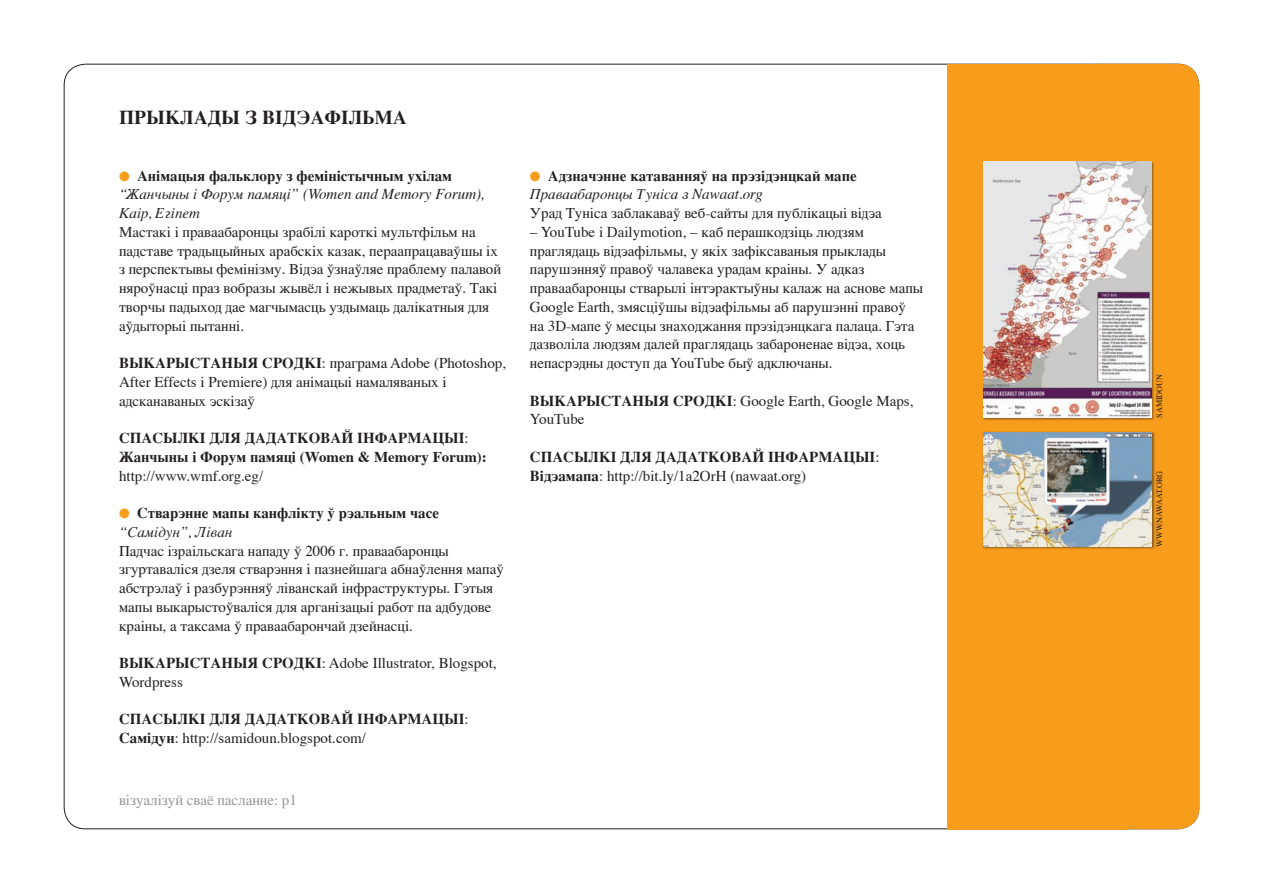
<style>
.page{position:relative;width:1263px;height:893px;background:#fff}
.page>*{position:absolute;margin:0;border:0;box-sizing:border-box;transform-origin:0 0}
.small_head{font:700 19.5px "Times";color:#231f20}
.body_ni{font:15px/18.8px "Times";color:#231f20}
.body_ni-2{font:700 15px/18.8px "Times";color:#231f20}
.body_ni-3{font:italic 15px/18.8px "Times";color:#231f20}
.examples_bullet{font:700 15px "Times";color:#231f20}
.hanging_indent{font:700 15px "Times";color:#231f20}
.t1{font:15px "Times";color:#939598}
.pic_credits{font:8.25px "Times";letter-spacing:-.02em;color:#231f20}
.s1{color:#f89c1c}
.s2{font-weight:700}
.s3{font-weight:400}
</style>
<div class="page">
<div style="left:1076px;top:64px;width:123px;height:765px;background:#f89c1c;border-radius:21px"></div>
<div style="left:947px;top:64px;width:180px;height:765px;background:#f89c1c"></div>
<div style="left:983px;top:431px;width:178px;height:124px;background:#231f20;opacity:.5"></div>
<img style="left:983px;top:432px;width:169px;height:114px">
<div style="left:983px;top:161px;width:177px;height:266px;background:#231f20;opacity:.5"></div>
<img style="left:983px;top:162px;width:168px;height:256px">
<p class="small_head" style="left:119px;top:99px;width:289px">ПРЫКЛАДЫ З ВІДЭАФІЛЬМА</p>
<p class="hanging_indent" style="left:119px;top:161px;width:334px"><span class="s1">●</span> Анімацыя фальклору з феміністычным ухілам</p>
<p class="body_ni-3" style="left:119px;top:184px;width:367px">“Жанчыны і Форум памяці” (Women and Memory Forum),<br>Каір, Егіпет</p>
<p class="body_ni" style="left:119px;top:221px;width:384px">Мастакі і праваабаронцы зрабілі кароткі мультфільм на падставе традыцыйных арабскіх казак, пераапрацаваўшы іх з перспектывы фемінізму. Відэа ўзнаўляе праблему палавой няроўнасці праз вобразы жывёл і нежывых прадметаў. Такі творчы падыход дае магчымасць уздымаць далікатныя для аўдыторыі пытанні.</p>
<p class="body_ni" style="left:119px;top:352px;width:388px"><span class="s2">ВЫКАРЫСТАНЫЯ СРОДКІ</span>: праграма Adobe (Photoshop,<br>After Effects і Premiere) для анімацыі намаляваных і адсканаваных эскізаў</p>
<p class="body_ni-2" style="left:119px;top:427px;width:351px">СПАСЫЛКІ ДЛЯ ДАДАТКОВАЙ ІНФАРМАЦЫІ<span class="s3">:</span></p>
<p class="body_ni-2" style="left:119px;top:446px;width:369px">Жанчыны і Форум памяці (Women &amp; Memory Forum): <span class="s3">http://www.wmf.org.eg/</span></p>
<p class="examples_bullet" style="left:119px;top:499px;width:321px"><span class="s1">●</span> Стварэнне мапы канфлікту ў рэальным часе</p>
<p class="body_ni-3" style="left:119px;top:521px;width:115px">“Самідун”, Ліван</p>
<p class="body_ni" style="left:119px;top:540px;width:386px">Падчас ізраільскага нападу ў 2006 г. праваабаронцы згуртаваліся дзеля стварэння і пазнейшага абнаўлення мапаў абстрэлаў і разбурэнняў ліванскай інфраструктуры. Гэтыя мапы выкарыстоўваліся для арганізацыі работ па адбудове краіны, а таксама ў праваабарончай дзейнасці.</p>
<p class="body_ni" style="left:119px;top:652px;width:379px"><span class="s2">ВЫКАРЫСТАНЫЯ СРОДКІ</span>: Adobe Illustrator, Blogspot,<br>Wordpress</p>
<p class="body_ni-2" style="left:119px;top:708px;width:351px">СПАСЫЛКІ ДЛЯ ДАДАТКОВАЙ ІНФАРМАЦЫІ<span class="s3">:<br></span>Самідун<span class="s3">: http://samidoun.blogspot.com/</span></p>
<p class="t1" style="left:119px;top:786px;width:179px">візуалізуй сваё пасланне: p1</p>
<p class="examples_bullet" style="left:530px;top:161px;width:328px"><span class="s1">●</span> Адзначэнне катаванняў на прэзідэнцкай мапе</p>
<p class="body_ni-3" style="left:530px;top:184px;width:235px">Праваабаронцы Туніса з Nawaat.org</p>
<p class="body_ni" style="left:530px;top:202px;width:353px">Урад Туніса заблакаваў веб-сайты для публікацыі відэа</p>
<p class="body_ni" style="left:530px;top:221px;width:394px">– YouTube і Dailymotion, – каб перашкодзіць людзям праглядаць відэафільмы, у якіх зафіксаваныя прыклады парушэнняў правоў чалавека урадам краіны. У адказ праваабаронцы стварылі інтэрактыўны калаж на аснове мапы Google Earth, змясціўшы відэафільмы аб парушэнні правоў на 3D-мапе ў месцы знаходжання прэзідэнцкага палаца. Гэта дазволіла людзям далей праглядаць забароненае відэа, хоць непасрэдны доступ да YouTube быў адключаны.</p>
<p class="body_ni" style="left:530px;top:390px;width:385px"><span class="s2">ВЫКАРЫСТАНЫЯ СРОДКІ</span>: Google Earth, Google Maps,<br>YouTube</p>
<p class="body_ni-2" style="left:530px;top:446px;width:351px">СПАСЫЛКІ ДЛЯ ДАДАТКОВАЙ ІНФАРМАЦЫІ<span class="s3">:<br></span>Відэамапа<span class="s3">: http://bit.ly/1a2OrH (nawaat.org)</span></p>
<p class="pic_credits" style="left:1152px;top:418px;width:45px;rotate:-90deg">Samidoun</p>
<p class="pic_credits" style="left:1152px;top:547px;width:75px;rotate:-90deg">www.nawaat.org</p>
</div>
